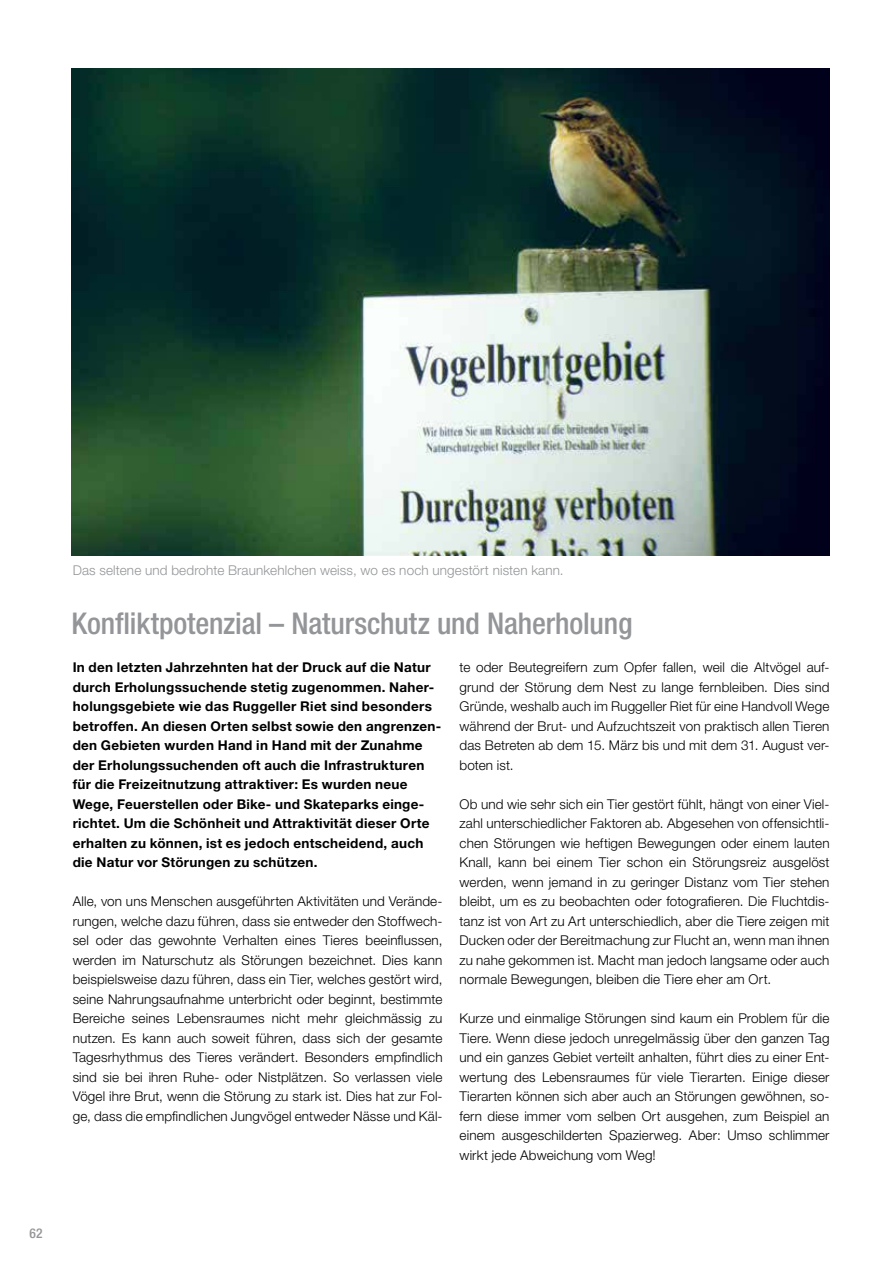
<style>
.page{position:relative;width:893px;height:1263px;background:#fff}
.page>*{position:absolute;margin:0;border:0;box-sizing:border-box;transform-origin:0 0}
.t1{font:500 condensed 30px "Helvetica Neue LT Std";letter-spacing:-.005em;color:#939598}
.t2{font:300 13.5px/19.5px "Helvetica Neue LT Std";letter-spacing:.01em;color:#000;text-align:justify}
.t3{font:700 13.5px/19.5px "Helvetica Neue LT Std";letter-spacing:.02em;color:#000}
.t4{font:300 13.5px "Helvetica Neue LT Std";letter-spacing:.01em;color:#939598}
.t5{font:500 condensed 13.5px "Helvetica Neue LT Std";color:#939598}
</style>
<div class="page">
<img style="left:72px;top:68px;width:757px;height:488px">
<p class="t5" style="left:30px;top:1228px;width:14px">62</p>
<p class="t4" style="left:73px;top:565px;width:492px">Das seltene und bedrohte Braunkehlchen weiss, wo es noch ungestört nisten kann.</p>
<h1 class="t1" style="left:72px;top:612px;width:562px">Konfliktpotenzial – Naturschutz und Naherholung</h1>
<p class="t3" style="left:73px;top:659px;width:370px">In den letzten Jahrzehnten hat der Druck auf die Natur durch Erholungssuchende stetig zugenommen. Naher&shy;holungsgebiete wie das Ruggeller Riet sind besonders betroffen. An diesen Orten selbst sowie den angrenzen&shy;den Gebieten wurden Hand in Hand mit der Zunahme der Erholungssuchenden oft auch die Infrastrukturen für die Freizeitnutzung attraktiver: Es wurden neue Wege, Feuerstellen oder Bike- und Skateparks einge&shy;richtet. Um die Schönheit und Attraktivität dieser Orte erhalten zu können, ist es jedoch entscheidend, auch die Natur vor Störungen zu schützen.</p>
<p class="t2" style="left:73px;top:893px;width:371px">Alle, von uns Menschen ausgeführten Aktivitäten und Verände&shy;rungen, welche dazu führen, dass sie entweder den Stoffwech&shy;sel oder das gewohnte Verhalten eines Tieres beeinflussen, werden im Naturschutz als Störungen bezeichnet. Dies kann beispielsweise dazu führen, dass ein Tier, welches gestört wird, seine Nahrungsaufnahme unterbricht oder beginnt, bestimmte Bereiche seines Lebensraumes nicht mehr gleichmässig zu nutzen. Es kann auch soweit führen, dass sich der gesamte Tagesrhythmus des Tieres verändert. Besonders empfindlich sind sie bei ihren Ruhe- oder Nistplätzen. So verlassen viele Vögel ihre Brut, wenn die Störung zu stark ist. Dies hat zur Fol&shy;ge, dass die empfindlichen Jungvögel entweder Nässe und Käl-</p>
<p class="t2" style="left:459px;top:659px;width:372px">te oder Beutegreifern zum Opfer fallen, weil die Altvögel auf&shy;grund der Störung dem Nest zu lange fernbleiben. Dies sind Gründe, weshalb auch im Ruggeller Riet für eine Handvoll Wege während der Brut- und Aufzuchtszeit von praktisch allen Tieren das Betreten ab dem 15. März bis und mit dem 31. August ver&shy;boten ist.</p>
<p class="t2" style="left:459px;top:795px;width:372px">Ob und wie sehr sich ein Tier gestört fühlt, hängt von einer Viel&shy;zahl unterschiedlicher Faktoren ab. Abgesehen von offensichtli&shy;chen Störungen wie heftigen Bewegungen oder einem lauten Knall, kann bei einem Tier schon ein Störungsreiz ausgelöst werden, wenn jemand in zu geringer Distanz vom Tier stehen bleibt, um es zu beobachten oder fotografieren. Die Fluchtdis&shy;tanz ist von Art zu Art unterschiedlich, aber die Tiere zeigen mit Ducken oder der Bereitmachung zur Flucht an, wenn man ihnen zu nahe gekommen ist. Macht man jedoch langsame oder auch normale Bewegungen, bleiben die Tiere eher am Ort.</p>
<p class="t2" style="left:459px;top:1010px;width:371px">Kurze und einmalige Störungen sind kaum ein Problem für die Tiere. Wenn diese jedoch unregelmässig über den ganzen Tag und ein ganzes Gebiet verteilt anhalten, führt dies zu einer Ent&shy;wertung des Lebensraumes für viele Tierarten. Einige dieser Tierarten können sich aber auch an Störungen gewöhnen, so&shy;fern diese immer vom selben Ort ausgehen, zum Beispiel an einem ausgeschilderten Spazierweg. Aber: Umso schlimmer wirkt jede Abweichung vom Weg!</p>
</div>
